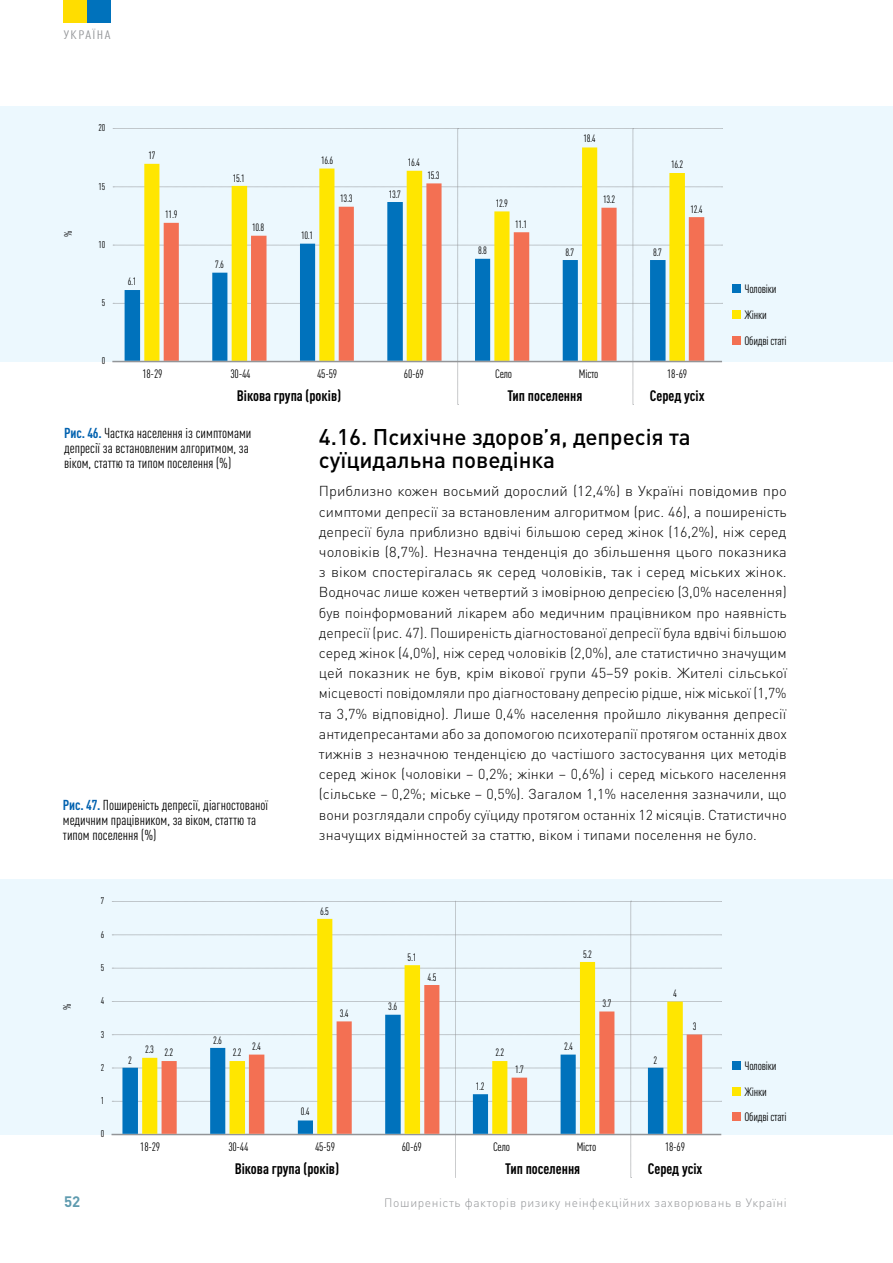
<style>
.page{position:relative;width:893px;height:1263px;background:#fff}
.page>*{position:absolute;margin:0;border:0;box-sizing:border-box;transform-origin:0 0}
.t1{font:500 22.5px/23.2px "DIN Pro";color:#000}
.t2{font:700 condensed 15px "DIN Pro";color:#000}
.t3{font:700 15px "DIN Pro";color:#5f9baf}
.t4{font:300 14.25px/20.2px "DIN Pro";color:#000;text-align:justify}
.t5{font:condensed 14.25px/15px "DIN Pro";color:#000}
.t6{font:condensed 12.15px "DIN Pro";letter-spacing:.095em;color:#939598;scale:1.24 1}
.t7{font:condensed 12px/25.7px "DIN Pro";letter-spacing:-.02em;color:#000}
.t8{font:300 12px "DIN Pro";letter-spacing:.05em;color:#939598}
.t9{font:condensed 10.5px "DIN Pro";letter-spacing:-.04em;color:#000}
.t10{font:condensed 9.75px "DIN Pro";color:#000}
.s1{font-weight:700;color:#0061af}
</style>
<div class="page">
<div style="left:64px;top:0;width:23px;height:22px;background:#fd0"></div>
<div style="left:87px;top:0;width:24px;height:22px;background:#0072bc"></div>
<div style="left:0;top:106px;width:893px;height:256px;background:#ecf8fe"></div>
<div style="left:732px;top:285px;width:9px;height:8px;background:#0072bc"></div>
<div style="left:732px;top:310px;width:9px;height:9px;background:#ffe600"></div>
<div style="left:732px;top:336px;width:9px;height:8px;background:#f37053"></div>
<svg style="left:113px;top:128px;width:610px;height:277px"></svg>
<svg style="left:125px;top:202px;width:19px;height:159px"></svg>
<svg style="left:144px;top:147px;width:541px;height:214px"></svg>
<svg style="left:164px;top:183px;width:540px;height:178px"></svg>
<div style="left:0;top:879px;width:893px;height:256px;background:#ecf8fe"></div>
<svg style="left:112px;top:901px;width:610px;height:277px"></svg>
<svg style="left:122px;top:1015px;width:20px;height:119px"></svg>
<svg style="left:142px;top:919px;width:541px;height:215px"></svg>
<svg style="left:162px;top:985px;width:540px;height:149px"></svg>
<hr style="left:113px;top:361px;width:608px;height:1px;background:#939598">
<div style="left:732px;top:1061px;width:9px;height:9px;background:#0072bc"></div>
<div style="left:732px;top:1087px;width:9px;height:8px;background:#ffe600"></div>
<div style="left:732px;top:1113px;width:9px;height:8px;background:#f37053"></div>
<p class="t6" style="left:64px;top:26px;width:39px">УКРАЇНА</p>
<p class="t9" style="left:61px;top:237px;width:8px;rotate:-90deg">%</p>
<p class="t10" style="left:98px;top:121px;width:8px">20</p>
<p class="t10" style="left:98px;top:179px;width:8px">15</p>
<p class="t10" style="left:98px;top:237px;width:8px">10</p>
<p class="t10" style="left:102px;top:296px;width:5px">5</p>
<p class="t10" style="left:102px;top:354px;width:5px">0</p>
<p class="t9" style="left:148px;top:148px;width:9px">17</p>
<p class="t9" style="left:165px;top:207px;width:14px">11.9</p>
<p class="t9" style="left:128px;top:274px;width:10px">6.1</p>
<p class="t9" style="left:233px;top:170px;width:14px">15.1</p>
<p class="t9" style="left:215px;top:257px;width:10px">7.6</p>
<p class="t9" style="left:252px;top:220px;width:14px">10.8</p>
<p class="t9" style="left:321px;top:152px;width:14px">16.6</p>
<p class="t9" style="left:301px;top:227px;width:14px">10.1</p>
<p class="t9" style="left:340px;top:191px;width:14px">13.3</p>
<p class="t9" style="left:408px;top:155px;width:14px">16.4</p>
<p class="t9" style="left:389px;top:186px;width:14px">13.7</p>
<p class="t9" style="left:427px;top:167px;width:14px">15.3</p>
<p class="t9" style="left:478px;top:243px;width:10px">8.8</p>
<p class="t9" style="left:496px;top:195px;width:14px">12.9</p>
<p class="t9" style="left:515px;top:217px;width:14px">11.1</p>
<p class="t9" style="left:583px;top:131px;width:14px">18.4</p>
<p class="t9" style="left:566px;top:245px;width:10px">8.7</p>
<p class="t9" style="left:603px;top:192px;width:14px">13.2</p>
<p class="t9" style="left:671px;top:157px;width:14px">16.2</p>
<p class="t9" style="left:653px;top:244px;width:10px">8.7</p>
<p class="t9" style="left:690px;top:201px;width:14px">12.4</p>
<p class="t7" style="left:744px;top:275px;width:44px">Чоловіки<br>Жінки<br>Обидві статі</p>
<p class="t7" style="left:142px;top:360px;width:21px">18-29</p>
<p class="t7" style="left:230px;top:360px;width:21px">30-44</p>
<p class="t7" style="left:317px;top:360px;width:21px">45-59</p>
<p class="t7" style="left:404px;top:360px;width:21px">60-69</p>
<p class="t7" style="left:495px;top:360px;width:18px">Село</p>
<p class="t7" style="left:579px;top:360px;width:21px">Місто</p>
<p class="t7" style="left:667px;top:360px;width:21px">18-69</p>
<p class="t2" style="left:237px;top:385px;width:106px">Вікова група (років)</p>
<p class="t5" style="left:64px;top:425px;width:189px"><span class="s1">Рис. 46.</span> Частка населення із симптомами депресії за встановленим алгоритмом, за віком, статтю та типом поселення (%)</p>
<p class="t2" style="left:507px;top:385px;width:76px">Тип поселення</p>
<p class="t2" style="left:650px;top:385px;width:56px">Серед усіх</p>
<h1 class="t1" style="left:319px;top:422px;width:373px">4.16. Психічне здоров’я, депресія та суїцидальна поведінка</h1>
<p class="t4" style="left:319px;top:480px;width:470px">Приблизно кожен восьмий дорослий (12,4%) в Україні повідомив про симптоми депресії за встановленим алгоритмом (рис. 46), а поширеність депресії була приблизно вдвічі більшою серед жінок (16,2%), ніж серед чоловіків (8,7%). Незначна тенденція до збільшення цього показника з віком спостерігалась як серед чоловіків, так і серед міських жінок.<br>Водночас лише кожен четвертий з імовірною депресією (3,0% населення) був поінформований лікарем або медичним працівником про наявність депресії (рис. 47). Поширеність діагностованої депресії була вдвічі більшою серед жінок (4,0%), ніж серед чоловіків (2,0%), але статистично значущим цей показник не був, крім вікової групи 45–59 років. Жителі сільської місцевості повідомляли про діагностовану депресію рідше, ніж міської (1,7% та 3,7% відповідно). Лише 0,4% населення пройшло лікування депресії антидепресантами або за допомогою психотерапії протягом останніх двох тижнів з незначною тенденцією до частішого застосування цих методів серед жінок (чоловіки – 0,2%; жінки – 0,6%) і серед міського населення (сільське – 0,2%; міське – 0,5%). Загалом 1,1% населення зазначили, що вони розглядали спробу суїциду протягом останніх 12 місяців. Статистично значущих відмінностей за статтю, віком і типами поселення не було.</p>
<p class="t5" style="left:63px;top:796px;width:207px"><span class="s1">Рис. 47.</span> Поширеність депресії, діагностованої медичним працівником, за віком, статтю та типом поселення (%)</p>
<p class="t9" style="left:60px;top:1010px;width:8px;rotate:-90deg">%</p>
<p class="t10" style="left:101px;top:894px;width:5px">7</p>
<p class="t10" style="left:101px;top:927px;width:5px">6</p>
<p class="t10" style="left:101px;top:960px;width:5px">5</p>
<p class="t10" style="left:101px;top:994px;width:5px">4</p>
<p class="t10" style="left:101px;top:1027px;width:5px">3</p>
<p class="t10" style="left:101px;top:1060px;width:5px">2</p>
<p class="t10" style="left:101px;top:1094px;width:5px">1</p>
<p class="t10" style="left:101px;top:1127px;width:5px">0</p>
<p class="t9" style="left:320px;top:903px;width:10px">6.5</p>
<p class="t9" style="left:128px;top:1052px;width:5px">2</p>
<p class="t9" style="left:145px;top:1043px;width:30px">2.3 2.2</p>
<p class="t9" style="left:213px;top:1032px;width:10px">2.6</p>
<p class="t9" style="left:233px;top:1045px;width:10px">2.2</p>
<p class="t9" style="left:252px;top:1039px;width:10px">2.4</p>
<p class="t9" style="left:340px;top:1005px;width:10px">3.4</p>
<p class="t9" style="left:301px;top:1103px;width:10px">0.4</p>
<p class="t9" style="left:408px;top:950px;width:10px">5.1</p>
<p class="t9" style="left:388px;top:999px;width:10px">3.6</p>
<p class="t9" style="left:428px;top:969px;width:10px">4.5</p>
<p class="t9" style="left:476px;top:1079px;width:10px">1.2</p>
<p class="t9" style="left:495px;top:1045px;width:10px">2.2</p>
<p class="t9" style="left:515px;top:1062px;width:10px">1.7</p>
<p class="t9" style="left:583px;top:946px;width:10px">5.2</p>
<p class="t9" style="left:564px;top:1039px;width:10px">2.4</p>
<p class="t9" style="left:603px;top:996px;width:10px">3.7</p>
<p class="t9" style="left:654px;top:1052px;width:5px">2</p>
<p class="t9" style="left:673px;top:986px;width:5px">4</p>
<p class="t9" style="left:693px;top:1019px;width:5px">3</p>
<p class="t7" style="left:140px;top:1133px;width:21px">18-29</p>
<p class="t7" style="left:228px;top:1133px;width:21px">30-44</p>
<p class="t7" style="left:315px;top:1133px;width:21px">45-59</p>
<p class="t7" style="left:402px;top:1133px;width:21px">60-69</p>
<p class="t7" style="left:493px;top:1133px;width:18px">Село</p>
<p class="t7" style="left:577px;top:1133px;width:21px">Місто</p>
<p class="t7" style="left:665px;top:1133px;width:21px">18-69</p>
<p class="t2" style="left:235px;top:1158px;width:106px">Вікова група (років)</p>
<p class="t2" style="left:505px;top:1158px;width:76px">Тип поселення</p>
<p class="t2" style="left:648px;top:1158px;width:56px">Серед усіх</p>
<p class="t7" style="left:744px;top:1052px;width:44px">Чоловіки<br>Жінки<br>Обидві статі</p>
<p class="t3" style="left:64px;top:1189px;width:18px">52</p>
<p class="t8" style="left:384px;top:1193px;width:404px">Поширеність факторів ризику неінфекційних захворювань в Україні</p>
</div>
